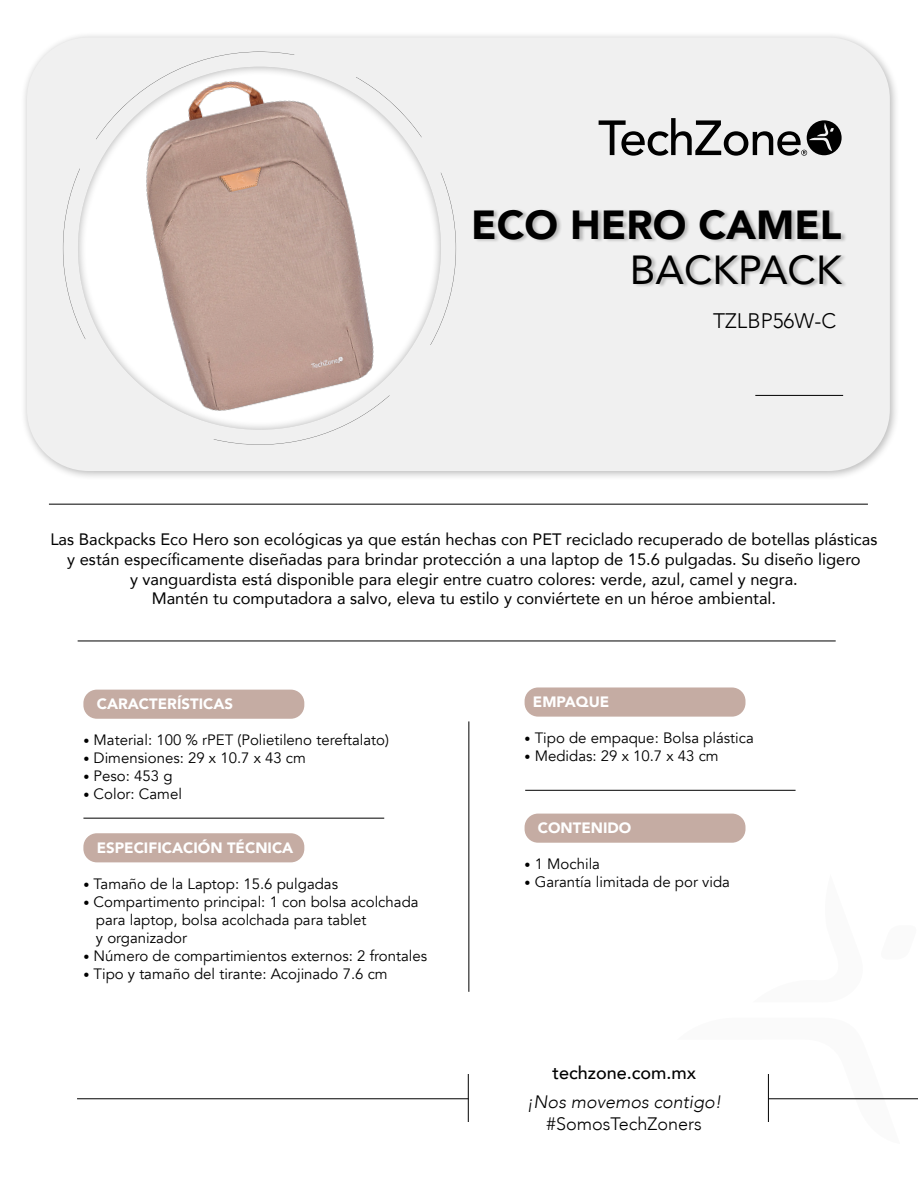
<style>
.page{position:relative;width:918px;height:1188px;background:#fff}
.page>*{position:absolute;margin:0;border:0;box-sizing:border-box;transform-origin:0 0}
.t1{font:900 40.5px "Avenir";color:#000}
.t2{font:40.5px "Avenir";color:#000}
.t3{font:300 21px "Avenir";color:#000}
.t4{font:italic 300 18px "Avenir";color:#000}
.t5{font:300 18px "Avenir";color:#000}
.t6{font:500 18px "Avenir";color:#000}
.t7{font:16.5px/19.8px "Avenir";color:#000;text-align:center}
.t8{font:15px "Avenir";color:#000}
.t9{font:900 15px "Avenir";color:#fff}
.s1{font-size:12px}
</style>
<div class="page">
<div style="left:83px;top:833px;width:221px;height:29px;background:#c5aca3;border-radius:14px"></div>
<div style="left:83px;top:690px;width:221px;height:29px;background:#c5aca3;border-radius:14px"></div>
<div style="left:525px;top:687px;width:221px;height:30px;background:#c5aca3;border-radius:14px"></div>
<div style="left:525px;top:814px;width:221px;height:29px;background:#c5aca3;border-radius:14px"></div>
<div style="left:20px;top:31px;width:879px;height:450px;background:#000;opacity:.28"></div>
<div style="left:27px;top:38px;width:863px;height:433px;background:#f0f0f0;border-radius:62px"></div>
<svg style="left:599px;top:118px;width:243px;height:38px"></svg>
<hr style="left:468px;top:1074px;width:1px;height:48px;background:#000">
<div style="left:474px;top:208px;width:374px;height:80px;background:#000;opacity:.23"></div>
<hr style="left:77px;top:1099px;width:391px;height:1px;background:#000">
<hr style="left:525px;top:790px;width:271px;height:1px;background:#000">
<hr style="left:755px;top:395px;width:88px;height:1px;background:#000">
<hr style="left:83px;top:818px;width:301px;height:1px;background:#000">
<hr style="left:49px;top:504px;width:819px;height:1px;background:#000">
<hr style="left:78px;top:641px;width:758px;height:1px;background:#000">
<hr style="left:469px;top:721px;width:1px;height:271px;background:#000">
<svg style="left:767px;top:1074px;width:151px;height:48px"></svg>
<img style="left:59px;top:33px;width:409px;height:412px">
<p class="t1" style="left:471px;top:190px;width:372px">ECO HERO CAMEL</p>
<p class="t2" style="left:630px;top:237px;width:213px">BACKPACK</p>
<p class="t3" style="left:713px;top:308px;width:124px">TZLBP56W-C</p>
<p class="t7" style="left:50px;top:529px;width:829px">Las Backpacks Eco Hero son ecológicas ya que están hechas con PET reciclado recuperado de botellas plásticas y están específicamente diseñadas para brindar protección a una laptop de 15.6 pulgadas. Su diseño ligero</p>
<p class="t7" style="left:130px;top:569px;width:669px">y vanguardista está disponible para elegir entre cuatro colores: verde, azul, camel y negra.</p>
<p class="t7" style="left:152px;top:588px;width:626px">Mantén tu computadora a salvo, eleva tu estilo y conviértete en un héroe ambiental.</p>
<p class="t9" style="left:97px;top:691px;width:138px">CARACTERÍSTICAS</p>
<p class="t8" style="left:83px;top:731px;width:307px"><span class="s1">•</span> Material: 100 % rPET (Polietileno tereftalato)</p>
<p class="t8" style="left:83px;top:749px;width:224px"><span class="s1">•</span> Dimensiones: 29 x 10.7 x 43 cm</p>
<p class="t8" style="left:83px;top:767px;width:91px"><span class="s1">•</span> Peso: 453 g</p>
<p class="t8" style="left:83px;top:785px;width:100px"><span class="s1">•</span> Color: Camel</p>
<p class="t9" style="left:97px;top:835px;width:198px">ESPECIFICACIÓN TÉCNICA</p>
<p class="t8" style="left:83px;top:875px;width:256px"><span class="s1">•</span> Tamaño de la Laptop: 15.6 pulgadas</p>
<p class="t8" style="left:83px;top:893px;width:337px"><span class="s1">•</span> Compartimento principal: 1 con bolsa acolchada</p>
<p class="t8" style="left:96px;top:911px;width:272px">para laptop, bolsa acolchada para tablet</p>
<p class="t8" style="left:96px;top:929px;width:93px">y organizador</p>
<p class="t8" style="left:83px;top:947px;width:345px"><span class="s1">•</span> Número de compartimientos externos: 2 frontales</p>
<p class="t8" style="left:83px;top:965px;width:306px"><span class="s1">•</span> Tipo y tamaño del tirante: Acojinado 7.6 cm</p>
<p class="t9" style="left:533px;top:689px;width:78px">EMPAQUE</p>
<p class="t8" style="left:525px;top:729px;width:231px"><span class="s1">•</span> Tipo de empaque: Bolsa plástica</p>
<p class="t8" style="left:525px;top:747px;width:196px"><span class="s1">•</span> Medidas: 29 x 10.7 x 43 cm</p>
<p class="t9" style="left:538px;top:815px;width:95px">CONTENIDO</p>
<p class="t8" style="left:525px;top:855px;width:77px"><span class="s1">•</span> 1 Mochila</p>
<p class="t8" style="left:525px;top:873px;width:207px"><span class="s1">•</span> Garantía limitada de por vida</p>
<p class="t6" style="left:552px;top:1057px;width:145px">techzone.com.mx</p>
<p class="t4" style="left:527px;top:1091px;width:196px">¡Nos movemos contigo!</p>
<p class="t5" style="left:547px;top:1113px;width:157px">#SomosTechZoners</p>
</div>
